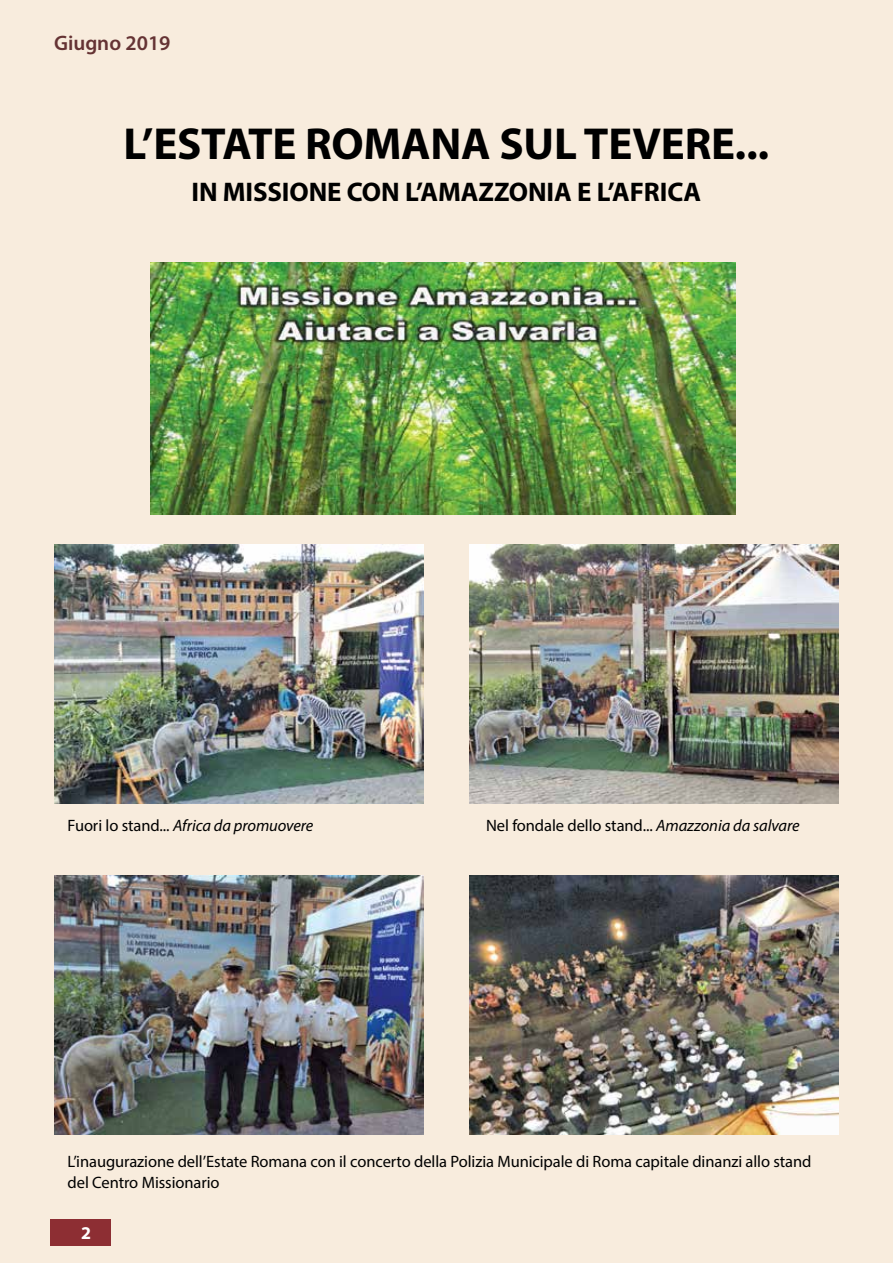
<style>
.page{position:relative;width:893px;height:1263px;background:#f8ecdd}
.page>*{position:absolute;margin:0;border:0;box-sizing:border-box;transform-origin:0 0}
.t1{font:700 45px "Myriad Pro";letter-spacing:-.005em;color:#000}
.t2{font:700 27px "Myriad Pro";letter-spacing:-.005em;color:#000}
.t3{font:600 21px "Myriad Pro";color:#653334}
.t4{font:700 18px "Myriad Pro";color:#fff}
.t5{font:16.5px/21px "Myriad Pro";letter-spacing:-.005em;color:#000}
.t6{font:italic 16.5px "Myriad Pro";letter-spacing:-.005em;color:#000}
.s1{font-style:normal}
.s2{font-style:italic}
</style>
<div class="page">
<div style="left:51px;top:1219px;width:60px;height:26px;background:#8d2e33"></div>
<img style="left:150px;top:262px;width:586px;height:252px">
<img style="left:54px;top:545px;width:370px;height:259px">
<img style="left:469px;top:545px;width:370px;height:259px">
<img style="left:469px;top:875px;width:370px;height:259px">
<img style="left:54px;top:875px;width:370px;height:259px">
<p class="t3" style="left:54px;top:29px;width:118px">Giugno 2019</p>
<h1 class="t1" style="left:124px;top:114px;width:647px">L’ESTATE ROMANA SUL TEVERE...</h1>
<h2 class="t2" style="left:191px;top:174px;width:511px">IN MISSIONE CON L’AMAZZONIA E L’AFRICA</h2>
<p class="t6" style="left:68px;top:815px;width:247px"><span class="s1">Fuori lo stand...</span> Africa da promuovere</p>
<p class="t5" style="left:486px;top:815px;width:315px">Nel fondale dello stand... <span class="s2">Amazzonia da salvare</span></p>
<p class="t5" style="left:68px;top:1151px;width:745px">L’inaugurazione dell’Estate Romana con il concerto della Polizia Municipale di Roma capitale dinanzi allo stand del Centro Missionario</p>
<p class="t4" style="left:81px;top:1221px;width:11px">2</p>
</div>
